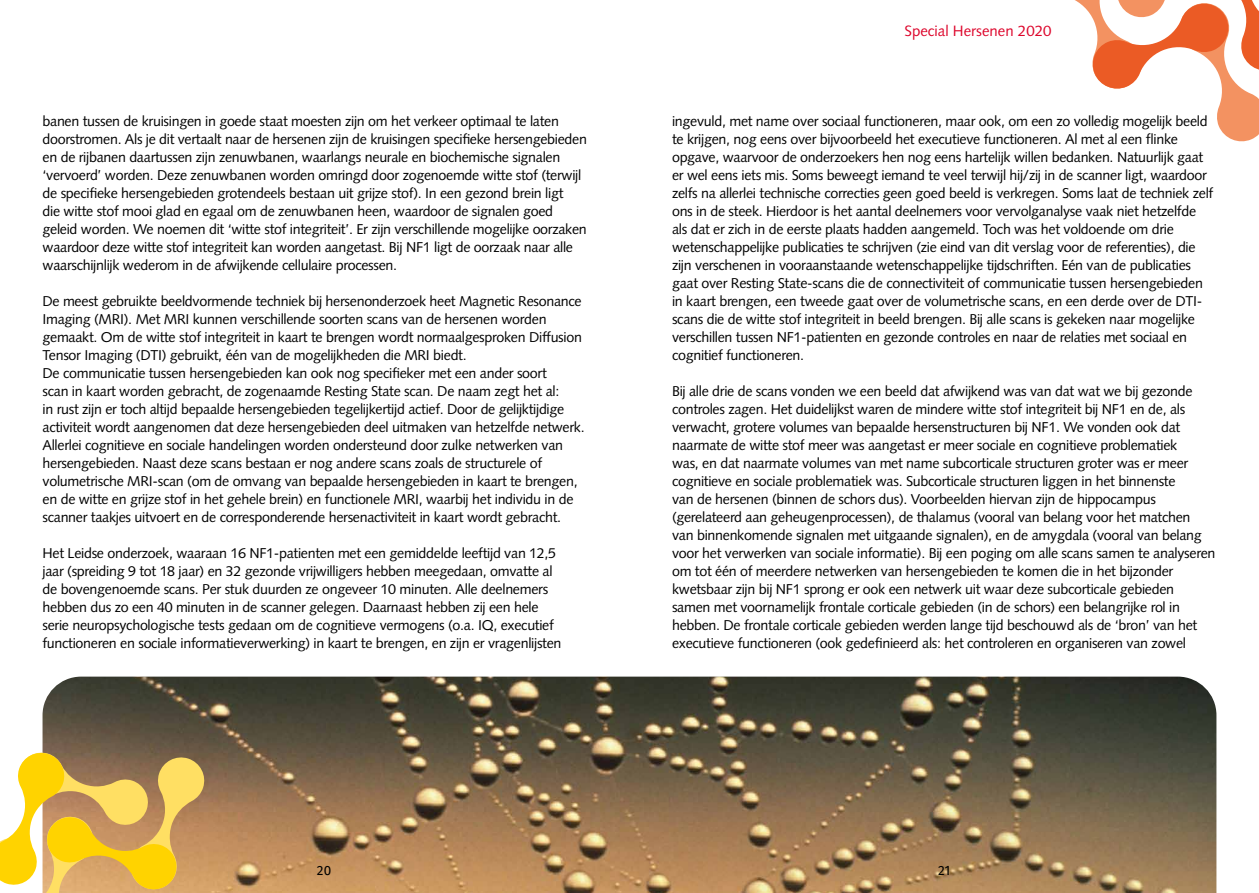
<style>
.page{position:relative;width:1259px;height:893px;background:#fff}
.page>*{position:absolute;margin:0;border:0;box-sizing:border-box;transform-origin:0 0}
.t1{font:15px "Syntax LT Std";color:#dd052b}
.t2{font:14.25px/18px "Syntax LT Std";letter-spacing:-.02em;color:#000}
.t3{font:13.5px "Fira Sans";color:#000}
</style>
<div class="page">
<svg style="left:1075px;top:0;width:184px;height:142px"></svg>
<img style="left:43px;top:677px;width:1173px;height:216px">
<svg style="left:0;top:750px;width:207px;height:143px;background:#dcb658"></svg>
<p class="t2" style="left:43px;top:112px;width:546px">banen tussen de kruisingen in goede staat moesten zijn om het verkeer optimaal te laten doorstromen. Als je dit vertaalt naar de hersenen zijn de kruisingen specifieke hersengebieden en de rijbanen daartussen zijn zenuwbanen, waarlangs neurale en biochemische signalen ‘vervoerd’ worden. Deze zenuwbanen worden omringd door zogenoemde witte stof (terwijl de specifieke hersengebieden grotendeels bestaan uit grijze stof). In een gezond brein ligt<br>die witte stof mooi glad en egaal om de zenuwbanen heen, waardoor de signalen goed geleid worden. We noemen dit ‘witte stof integriteit’. Er zijn verschillende mogelijke oorzaken waardoor deze witte stof integriteit kan worden aangetast. Bij NF1 ligt de oorzaak naar alle waarschijnlijk wederom in de afwijkende cellulaire processen.</p>
<p class="t2" style="left:43px;top:292px;width:543px">De meest gebruikte beeldvormende techniek bij hersenonderzoek heet Magnetic Resonance Imaging (MRI). Met MRI kunnen verschillende soorten scans van de hersenen worden gemaakt. Om de witte stof integriteit in kaart te brengen wordt normaalgesproken Diffusion Tensor Imaging (DTI) gebruikt, één van de mogelijkheden die MRI biedt.<br>De communicatie tussen hersengebieden kan ook nog specifieker met een ander soort<br>scan in kaart worden gebracht, de zogenaamde Resting State scan. De naam zegt het al:<br>in rust zijn er toch altijd bepaalde hersengebieden tegelijkertijd actief. Door de gelijktijdige activiteit wordt aangenomen dat deze hersengebieden deel uitmaken van hetzelfde netwerk.<br>Allerlei cognitieve en sociale handelingen worden ondersteund door zulke netwerken van hersengebieden. Naast deze scans bestaan er nog andere scans zoals de structurele of volumetrische MRI-scan (om de omvang van bepaalde hersengebieden in kaart te brengen, en de witte en grijze stof in het gehele brein) en functionele MRI, waarbij het individu in de scanner taakjes uitvoert en de corresponderende hersenactiviteit in kaart wordt gebracht.</p>
<p class="t2" style="left:43px;top:544px;width:520px">Het Leidse onderzoek, waaraan 16 NF1-patienten met een gemiddelde leeftijd van 12,5 jaar (spreiding 9 tot 18 jaar) en 32 gezonde vrijwilligers hebben meegedaan, omvatte al de bovengenoemde scans. Per stuk duurden ze ongeveer 10 minuten. Alle deelnemers hebben dus zo een 40 minuten in de scanner gelegen. Daarnaast hebben zij een hele serie neuropsychologische tests gedaan om de cognitieve vermogens (o.a. IQ, executief functioneren en sociale informatieverwerking) in kaart te brengen, en zijn er vragenlijsten</p>
<p class="t1" style="left:904px;top:22px;width:148px">Special Hersenen 2020</p>
<p class="t2" style="left:672px;top:112px;width:543px">ingevuld, met name over sociaal functioneren, maar ook, om een zo volledig mogelijk beeld te krijgen, nog eens over bijvoorbeeld het executieve functioneren. Al met al een flinke opgave, waarvoor de onderzoekers hen nog eens hartelijk willen bedanken. Natuurlijk gaat er wel eens iets mis. Soms beweegt iemand te veel terwijl hij/zij in de scanner ligt, waardoor zelfs na allerlei technische correcties geen goed beeld is verkregen. Soms laat de techniek zelf ons in de steek. Hierdoor is het aantal deelnemers voor vervolganalyse vaak niet hetzelfde als dat er zich in de eerste plaats hadden aangemeld. Toch was het voldoende om drie wetenschappelijke publicaties te schrijven (zie eind van dit verslag voor de referenties), die zijn verschenen in vooraanstaande wetenschappelijke tijdschriften. Eén van de publicaties gaat over Resting State-scans die de connectiviteit of communicatie tussen hersengebieden in kaart brengen, een tweede gaat over de volumetrische scans, en een derde over de DTI&shy;scans die de witte stof integriteit in beeld brengen. Bij alle scans is gekeken naar mogelijke verschillen tussen NF1-patienten en gezonde controles en naar de relaties met sociaal en cognitief functioneren.</p>
<p class="t2" style="left:672px;top:382px;width:545px">Bij alle drie de scans vonden we een beeld dat afwijkend was van dat wat we bij gezonde controles zagen. Het duidelijkst waren de mindere witte stof integriteit bij NF1 en de, als verwacht, grotere volumes van bepaalde hersenstructuren bij NF1. We vonden ook dat naarmate de witte stof meer was aangetast er meer sociale en cognitieve problematiek<br>was, en dat naarmate volumes van met name subcorticale structuren groter was er meer cognitieve en sociale problematiek was. Subcorticale structuren liggen in het binnenste<br>van de hersenen (binnen de schors dus). Voorbeelden hiervan zijn de hippocampus (gerelateerd aan geheugenprocessen), de thalamus (vooral van belang voor het matchen van binnenkomende signalen met uitgaande signalen), en de amygdala (vooral van belang voor het verwerken van sociale informatie). Bij een poging om alle scans samen te analyseren om tot één of meerdere netwerken van hersengebieden te komen die in het bijzonder kwetsbaar zijn bij NF1 sprong er ook een netwerk uit waar deze subcorticale gebieden samen met voornamelijk frontale corticale gebieden (in de schors) een belangrijke rol in hebben. De frontale corticale gebieden werden lange tijd beschouwd als de ‘bron’ van het executieve functioneren (ook gedefinieerd als: het controleren en organiseren van zowel</p>
<p class="t3" style="left:317px;top:861px;width:16px">20</p>
<p class="t3" style="left:938px;top:861px;width:14px">21</p>
</div>
